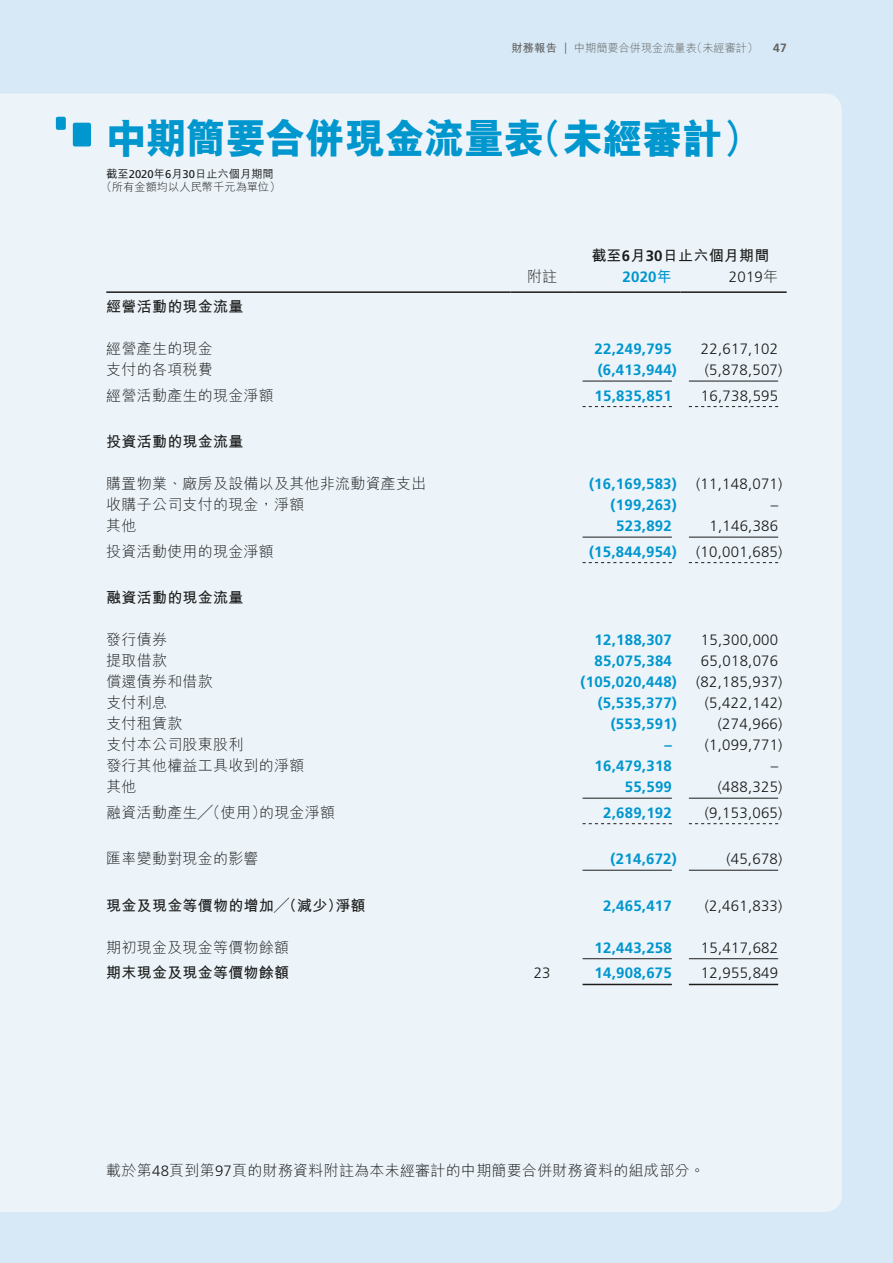
<style>
.page{position:relative;width:893px;height:1263px;background:#d7e9f6}
.page>*{position:absolute;margin:0;border:0;box-sizing:border-box;transform-origin:0 0}
.t1{font:800 42px "M Hei HK";letter-spacing:-.025em;color:#0096ce}
.t2{font:300 15px "M Hei HK";letter-spacing:.015em;color:#1c1c1b}
.t3{font:300 15px "Frutiger LT Std";letter-spacing:.015em;color:#1c1c1b}
.t4{font:700 15px "Frutiger LT Std";letter-spacing:.015em;color:#0096ce}
.t5{font:700 15px "M Hei HK";letter-spacing:.015em;color:#1c1c1b}
.t6{font:300 11.25px/13.5px "M Hei HK";color:#1c1c1b;text-align:center}
.t7{font:300 11.25px "M Hei HK";letter-spacing:-.01em;color:#636362}
.s1{font-weight:700}
.s2{font-family:"Frutiger LT Std"}
.s3{font-family:"Frutiger LT Std";font-weight:700;font-size:12px}
.s4{font-weight:500}
.s5{font-family:"Frutiger LT Std";font-weight:400}
.s6{font-family:"M Hei HK"}
.s7{font-weight:700;color:#0096ce}
</style>
<div class="page">
<div style="left:0;top:94px;width:842px;height:1118px;background:#ecf4fa"></div>
<div style="left:73px;top:123px;width:18px;height:23px;background:#0096ce;border-radius:2px"></div>
<div style="left:56px;top:117px;width:10px;height:13px;background:#0096ce;border-radius:2px"></div>
<hr style="left:106px;top:291px;width:404px;height:2px;background:#1c1c1b">
<hr style="left:510px;top:291px;width:64px;height:2px;background:#1c1c1b">
<hr style="left:574px;top:291px;width:106px;height:2px;background:#1c1c1b">
<hr style="left:680px;top:291px;width:107px;height:2px;background:#1c1c1b">
<hr style="left:583px;top:381px;width:89px;height:1px;background:#1c1c1b">
<hr style="left:689px;top:381px;width:89px;height:1px;background:#1c1c1b">
<svg style="left:583px;top:406px;width:89px;height:1px"></svg>
<svg style="left:689px;top:406px;width:89px;height:1px"></svg>
<hr style="left:583px;top:537px;width:89px;height:1px;background:#1c1c1b">
<hr style="left:689px;top:537px;width:89px;height:1px;background:#1c1c1b">
<svg style="left:583px;top:562px;width:89px;height:1px"></svg>
<svg style="left:689px;top:562px;width:89px;height:1px"></svg>
<hr style="left:583px;top:798px;width:89px;height:1px;background:#1c1c1b">
<hr style="left:689px;top:798px;width:89px;height:1px;background:#1c1c1b">
<svg style="left:583px;top:823px;width:89px;height:1px"></svg>
<svg style="left:689px;top:823px;width:89px;height:1px"></svg>
<hr style="left:583px;top:870px;width:89px;height:1px;background:#1c1c1b">
<hr style="left:689px;top:870px;width:89px;height:1px;background:#1c1c1b">
<hr style="left:583px;top:958px;width:89px;height:1px;background:#1c1c1b">
<hr style="left:689px;top:958px;width:89px;height:1px;background:#1c1c1b">
<hr style="left:583px;top:984px;width:89px;height:1px;background:#1c1c1b">
<hr style="left:689px;top:984px;width:89px;height:1px;background:#1c1c1b">
<p class="t7" style="left:511px;top:40px;width:277px"><span class="s1">財務報告</span> <span class="s2">|</span> 中期簡要合併現金流量表（未經審計） <span class="s3">47</span></p>
<h1 class="t1" style="left:106px;top:111px;width:657px">中期簡要合併現金流量表（未經審計）</h1>
<p class="t6" style="left:101px;top:167px;width:181px"><span class="s4">截至</span><span class="s5">2020</span><span class="s4">年</span><span class="s5">6</span><span class="s4">月</span><span class="s5">30</span><span class="s4">日止六個月期間</span>（所有金額均以人民幣千元為單位）</p>
<p class="t5" style="left:591px;top:245px;width:180px">截至<span class="s2">6</span>月<span class="s2">30</span>日止六個月期間</p>
<p class="t2" style="left:527px;top:266px;width:32px">附註</p>
<p class="t4" style="left:622px;top:268px;width:51px">2020<span class="s6">年</span></p>
<p class="t3" style="left:729px;top:269px;width:51px">2019<span class="s6">年</span></p>
<p class="t5" style="left:106px;top:296px;width:139px">經營活動的現金流量</p>
<p class="t2" style="left:106px;top:338px;width:108px">經營產生的現金</p>
<p class="t4" style="left:595px;top:340px;width:79px">22,249,795</p>
<p class="t3" style="left:701px;top:340px;width:79px">22,617,102</p>
<p class="t2" style="left:106px;top:359px;width:108px">支付的各項稅費</p>
<p class="t4" style="left:598px;top:361px;width:81px">(6,413,944)</p>
<p class="t3" style="left:705px;top:361px;width:79px">(5,878,507)</p>
<p class="t2" style="left:106px;top:384px;width:169px">經營活動產生的現金淨額</p>
<p class="t4" style="left:595px;top:386px;width:79px">15,835,851</p>
<p class="t3" style="left:701px;top:387px;width:79px">16,738,595</p>
<p class="t5" style="left:106px;top:431px;width:139px">投資活動的現金流量</p>
<p class="t2" style="left:106px;top:473px;width:322px">購置物業、廠房及設備以及其他非流動資產支出</p>
<p class="t4" style="left:589px;top:475px;width:89px">(16,169,583)</p>
<p class="t3" style="left:696px;top:475px;width:88px">(11,148,071)</p>
<p class="t2" style="left:106px;top:494px;width:200px">收購子公司支付的現金，淨額</p>
<p class="t4" style="left:611px;top:496px;width:68px">(199,263)</p>
<p class="t3" style="left:771px;top:496px;width:9px">–</p>
<p class="t2" style="left:106px;top:515px;width:32px">其他</p>
<p class="t4" style="left:616px;top:517px;width:57px">523,892</p>
<p class="t3" style="left:709px;top:517px;width:70px">1,146,386</p>
<p class="t2" style="left:106px;top:540px;width:169px">投資活動使用的現金淨額</p>
<p class="t4" style="left:589px;top:542px;width:89px">(15,844,954)</p>
<p class="t3" style="left:696px;top:543px;width:88px">(10,001,685)</p>
<p class="t5" style="left:106px;top:587px;width:139px">融資活動的現金流量</p>
<p class="t2" style="left:106px;top:629px;width:62px">發行債券</p>
<p class="t4" style="left:595px;top:631px;width:79px">12,188,307</p>
<p class="t3" style="left:701px;top:631px;width:79px">15,300,000</p>
<p class="t2" style="left:106px;top:650px;width:62px">提取借款</p>
<p class="t4" style="left:595px;top:652px;width:79px">85,075,384</p>
<p class="t3" style="left:701px;top:652px;width:79px">65,018,076</p>
<p class="t2" style="left:106px;top:671px;width:108px">償還債券和借款</p>
<p class="t4" style="left:580px;top:673px;width:98px">(105,020,448)</p>
<p class="t3" style="left:696px;top:673px;width:88px">(82,185,937)</p>
<p class="t2" style="left:106px;top:692px;width:62px">支付利息</p>
<p class="t4" style="left:598px;top:694px;width:81px">(5,535,377)</p>
<p class="t3" style="left:705px;top:694px;width:79px">(5,422,142)</p>
<p class="t2" style="left:106px;top:713px;width:78px">支付租賃款</p>
<p class="t4" style="left:611px;top:715px;width:68px">(553,591)</p>
<p class="t3" style="left:718px;top:715px;width:66px">(274,966)</p>
<p class="t2" style="left:106px;top:734px;width:139px">支付本公司股東股利</p>
<p class="t3" style="left:664px;top:736px;width:120px"><span class="s7">–</span> (1,099,771)</p>
<p class="t2" style="left:106px;top:755px;width:200px">發行其他權益工具收到的淨額</p>
<p class="t4" style="left:595px;top:757px;width:79px">16,479,318</p>
<p class="t3" style="left:771px;top:757px;width:9px">–</p>
<p class="t2" style="left:106px;top:776px;width:32px">其他</p>
<p class="t4" style="left:625px;top:778px;width:49px">55,599</p>
<p class="t3" style="left:718px;top:778px;width:66px">(488,325)</p>
<p class="t2" style="left:106px;top:802px;width:230px">融資活動產生╱（使用）的現金淨額</p>
<p class="t4" style="left:603px;top:804px;width:70px">2,689,192</p>
<p class="t3" style="left:705px;top:804px;width:79px">(9,153,065)</p>
<p class="t2" style="left:106px;top:848px;width:154px">匯率變動對現金的影響</p>
<p class="t4" style="left:611px;top:850px;width:68px">(214,672)</p>
<p class="t3" style="left:726px;top:850px;width:57px">(45,678)</p>
<p class="t5" style="left:106px;top:894px;width:261px">現金及現金等價物的增加╱（減少）淨額</p>
<p class="t4" style="left:603px;top:897px;width:70px">2,465,417</p>
<p class="t3" style="left:705px;top:897px;width:79px">(2,461,833)</p>
<p class="t2" style="left:106px;top:937px;width:184px">期初現金及現金等價物餘額</p>
<p class="t4" style="left:594px;top:939px;width:79px">12,443,258</p>
<p class="t3" style="left:701px;top:939px;width:79px">15,417,682</p>
<p class="t5" style="left:106px;top:962px;width:184px">期末現金及現金等價物餘額</p>
<p class="t3" style="left:534px;top:964px;width:18px">23</p>
<p class="t4" style="left:595px;top:964px;width:79px">14,908,675</p>
<p class="t3" style="left:701px;top:964px;width:79px">12,955,849</p>
<p class="t2" style="left:106px;top:1160px;width:600px">載於第<span class="s2">48</span>頁到第<span class="s2">97</span>頁的財務資料附註為本未經審計的中期簡要合併財務資料的組成部分。</p>
</div>
